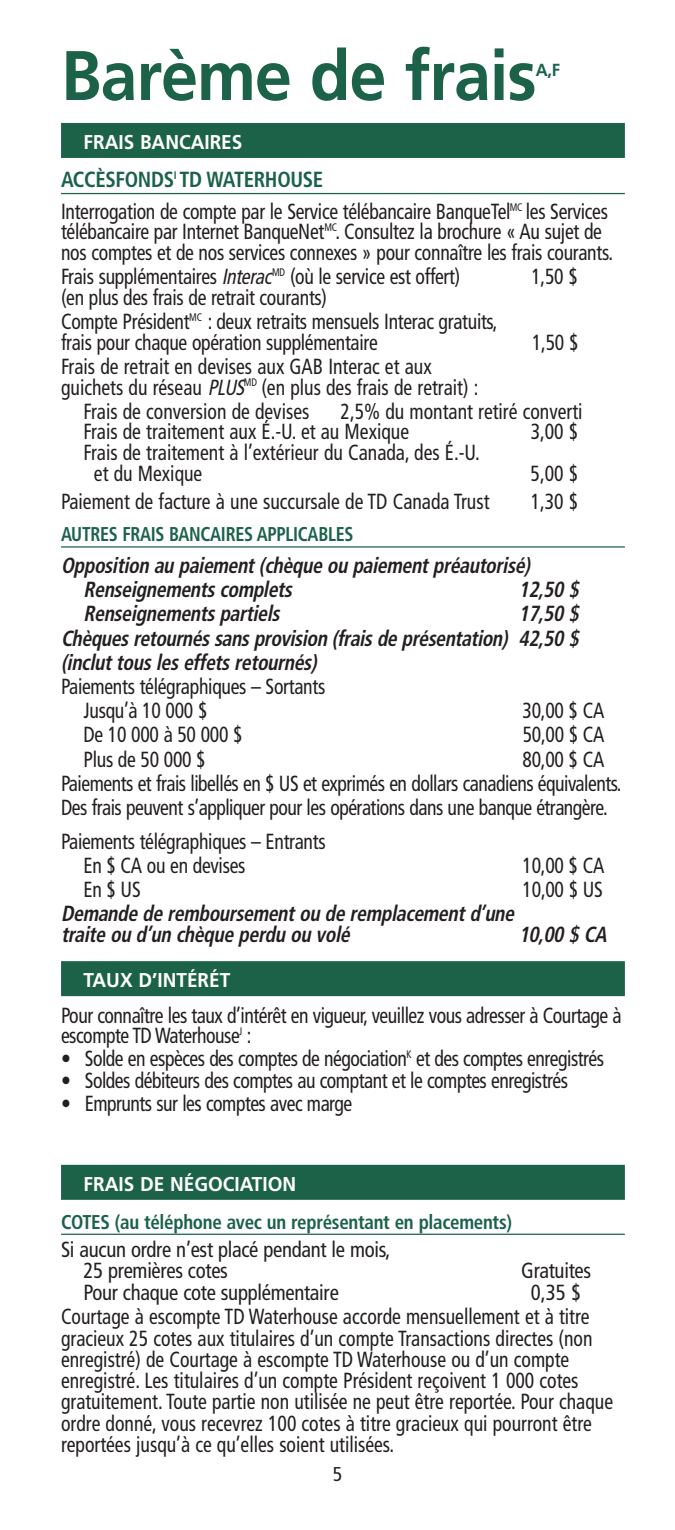
<style>
.page{position:relative;width:675px;height:1530px;background:#fff}
.page>*{position:absolute;margin:0;border:0;box-sizing:border-box;transform-origin:0 0}
.t1{font:700 70px "Frutiger";letter-spacing:-.015em;color:#1b6249;scale:.95 1}
.t2{font:condensed 22px/24.2px "Frutiger";letter-spacing:-.015em;color:#231f20;scale:.9 1}
.t3{font:italic 700 condensed 22px/24.2px "Frutiger";color:#231f20;scale:.9 1}
.t4{font:condensed 22px/21.2px "Frutiger";letter-spacing:-.015em;color:#231f20;scale:.95 1}
.t5{font:700 condensed 20px "Frutiger";letter-spacing:-.015em;color:#1b6249;scale:.95 1}
.t6{font:700 20px "Frutiger";color:#fff;scale:.95 1}
.t7{font:700 condensed 20px "Frutiger";letter-spacing:-.015em;color:#1b6249;scale:.9 1}
.t8{font:condensed 20px "Frutiger";color:#231f20}
.t9{font:700 17.5px "Frutiger";color:#1b6249;scale:.95 1}
.s1{font-weight:700;color:#1b6249}
.s2{font-style:italic}
</style>
<div class="page">
<div style="left:61px;top:123px;width:564px;height:35px;background:#1b6249"></div>
<hr style="left:61px;top:193px;width:564px;height:1px;background:#1b6249">
<hr style="left:61px;top:546px;width:564px;height:2px;background:#1b6249">
<div style="left:61px;top:961px;width:564px;height:35px;background:#1b6249"></div>
<div style="left:61px;top:1165px;width:564px;height:35px;background:#1b6249"></div>
<hr style="left:61px;top:1234px;width:564px;height:1px;background:#1b6249">
<h1 class="t1" style="left:61px;top:48px;width:502px">Barème de frais</h1>
<p class="t9" style="left:536px;top:63px;width:27px">A,F</p>
<p class="t6" style="left:84px;top:134px;width:169px">FRAIS BANCAIRES</p>
<p class="t2" style="left:61px;top:166px;width:609px;line-height:31.5px"><span class="s1">ACCÈSFONDS</span><sup>I</sup> <span class="s1">TD WATERHOUSE<br></span>Interrogation de compte par le Service télébancaire BanqueTel<sup>MC</sup> les Services</p>
<p class="t2" style="left:61px;top:223px;width:615px;line-height:20.8px">télébancaire par Internet BanqueNet<sup>MC</sup>. Consultez la brochure « Au sujet de nos comptes et de nos services connexes » pour connaître les frais courants.</p>
<p class="t2" style="left:61px;top:266px;width:445px">Frais supplémentaires <span class="s2">Interac</span><sup>MD</sup> (où le service est offert)</p>
<p class="t2" style="left:531px;top:266px;width:53px">1,50 $</p>
<p class="t2" style="left:61px;top:287px;width:487px">(en plus des frais de retrait courants)<br>Compte Président<sup>MC</sup> : deux retraits mensuels Interac gratuits,</p>
<p class="t2" style="left:61px;top:332px;width:353px">frais pour chaque opération supplémentaire</p>
<p class="t2" style="left:532px;top:332px;width:53px">1,50 $</p>
<p class="t2" style="left:61px;top:358px;width:465px;line-height:20.5px">Frais de retrait en devises aux GAB Interac et aux guichets du réseau <span class="s2">PLUS</span><sup>MD</sup> (en plus des frais de retrait) :</p>
<p class="t2" style="left:84px;top:401px;width:252px">Frais de conversion de devises</p>
<p class="t2" style="left:84px;top:403px;width:556px;line-height:20.8px;text-indent:257px">2,5% du montant retiré converti<br>Frais de traitement aux É.-U. et au Mexique</p>
<p class="t2" style="left:531px;top:421px;width:55px">3,00 $</p>
<p class="t2" style="left:94px;top:444px;width:430px;line-height:20.8px;text-indent:-10px">Frais de traitement à l’extérieur du Canada, des É.-U. et du Mexique</p>
<p class="t2" style="left:531px;top:463px;width:55px">5,00 $</p>
<p class="t2" style="left:61px;top:491px;width:478px">Paiement de facture à une succursale de TD Canada Trust</p>
<p class="t2" style="left:531px;top:491px;width:55px">1,30 $</p>
<p class="t7" style="left:61px;top:526px;width:326px">AUTRES FRAIS BANCAIRES APPLICABLES</p>
<p class="t3" style="left:84px;top:555px;width:502px;text-indent:-23px">Opposition au paiement(chèque ou paiementpréautorisé)<br>Renseignementscomplets</p>
<p class="t3" style="left:519px;top:579px;width:73px">12,50 $</p>
<p class="t3" style="left:61px;top:603px;width:581px;text-align:justify;text-indent:458px">17,50 $ Chèquesretournéssansprovision (fraisde présentation) 42,50 $ (incluttousleseffetsretournés)</p>
<p class="t2" style="left:84px;top:676px;width:270px;text-indent:-23px">Paiements télégraphiques – Sortants<br>Jusqu’à 10 000 $</p>
<p class="t3" style="left:84px;top:603px;width:224px">Renseignementspartiels</p>
<p class="t2" style="left:523px;top:700px;width:92px">30,00 $ CA</p>
<p class="t2" style="left:84px;top:724px;width:178px">De 10 000 à 50 000 $</p>
<p class="t2" style="left:523px;top:724px;width:92px">50,00 $ CA</p>
<p class="t2" style="left:84px;top:749px;width:137px">Plus de 50 000 $</p>
<p class="t2" style="left:61px;top:749px;width:624px;text-indent:462px">80,00 $ CA<br>Paiements et frais libellés en $ US et exprimés en dollars canadiens équivalents.<br>Des frais peuvent s’appliquer pour les opérations dans une banque étrangère.</p>
<p class="t2" style="left:84px;top:831px;width:271px;text-indent:-23px">Paiements télégraphiques – Entrants<br>En $ CA ou en devises</p>
<p class="t2" style="left:523px;top:855px;width:92px">10,00 $ CA</p>
<p class="t2" style="left:84px;top:879px;width:65px">En $ US</p>
<p class="t2" style="left:523px;top:879px;width:91px">10,00 $ US</p>
<p class="t3" style="left:61px;top:905px;width:509px;line-height:20.8px">Demande de remboursementou de remplacementd’une traite ou d’un chèque perdu ou volé</p>
<p class="t3" style="left:519px;top:924px;width:103px">10,00 $ CA</p>
<p class="t6" style="left:84px;top:972px;width:156px">TAUX D’INTÉRÉT</p>
<p class="t2" style="left:61px;top:1006px;width:624px;line-height:20.8px">Pour connaître les taux d’intérêt en vigueur, veuillez vous adresser à Courtage à escompte TD Waterhouse<sup>J</sup> :</p>
<p class="t2" style="left:61px;top:1048px;width:605px">• Solde en espèces des comptes de négociation<sup>K</sup> et des comptes enregistrés</p>
<p class="t2" style="left:61px;top:1070px;width:565px">• Soldes débiteurs des comptes au comptant et le comptes enregistrés</p>
<p class="t2" style="left:61px;top:1093px;width:325px">• Emprunts sur les comptes avec marge</p>
<p class="t6" style="left:84px;top:1176px;width:225px">FRAIS DE NÉGOCIATION</p>
<p class="t5" style="left:61px;top:1214px;width:476px">COTES (au téléphone avec un représentant en placements)</p>
<p class="t4" style="left:84px;top:1241px;width:324px;text-indent:-22px">Si aucun ordre n’est placé pendant le mois,<br>25 premières cotes</p>
<p class="t4" style="left:521px;top:1262px;width:75px">Gratuites</p>
<p class="t4" style="left:61px;top:1281px;width:558px;line-height:24.8px;text-indent:470px">0,35 $<br>Courtage à escompte TD Waterhouse accorde mensuellement et à titre</p>
<p class="t2" style="left:61px;top:1329px;width:615px;line-height:21.2px">gracieux 25 cotes aux titulaires d’un compte Transactions directes (non enregistré) de Courtage à escompte TD Waterhouse ou d’un compte enregistré. Les titulaires d’un compte Président reçoivent 1 000 cotes gratuitement. Toute partie non utilisée ne peut être reportée. Pour chaque ordre donné, vous recevrez 100 cotes à titre gracieux qui pourront être reportées jusqu’à ce qu’elles soient utilisées.</p>
<p class="t8" style="left:333px;top:1466px;width:11px">5</p>
<p class="t4" style="left:84px;top:1283px;width:270px">Pour chaque cote supplémentaire</p>
</div>
